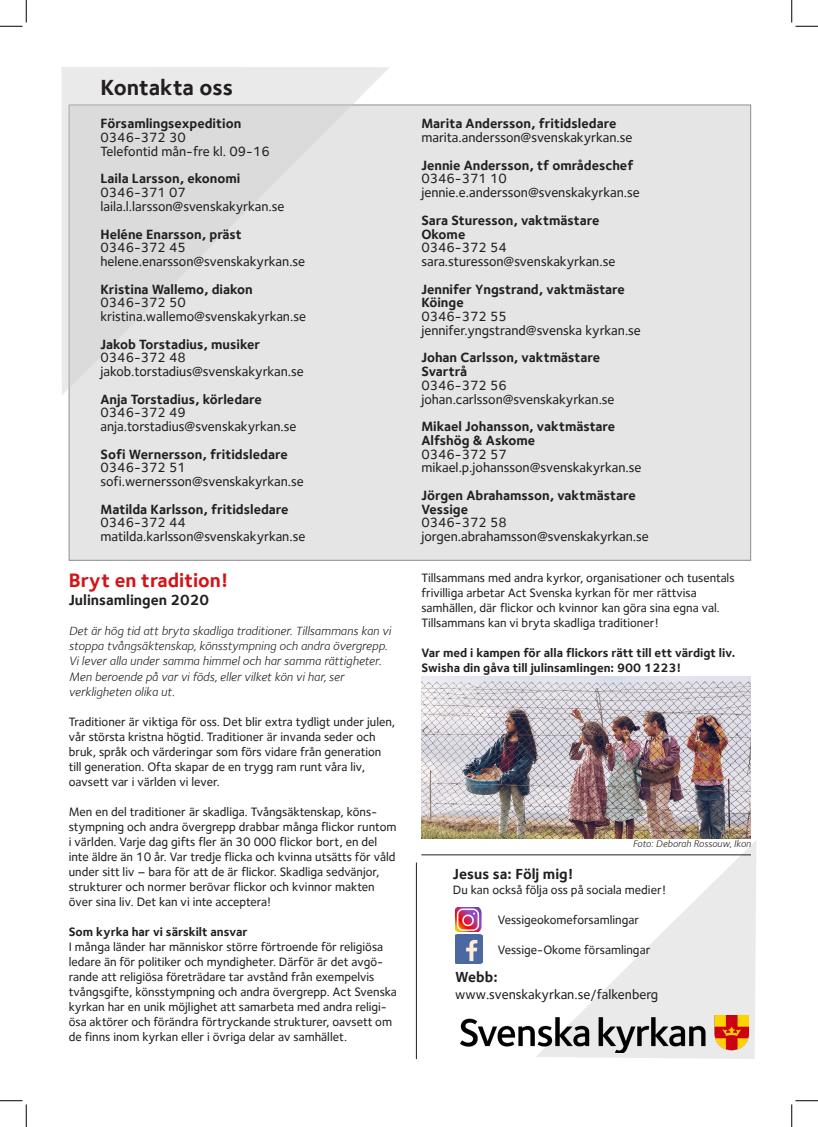
<style>
.page{position:relative;width:818px;height:1127px;background:#fff}
.page>*{position:absolute;margin:0;border:0;box-sizing:border-box;transform-origin:0 0}
.t1{font:700 22.5px "Foundry Sterling";color:#231f20}
.t2{font:700 20px "Foundry Sterling";color:#d51317}
.t3{font:700 15px "Foundry Sterling";color:#231f20}
.t4{font:500 13.75px "Foundry Sterling";color:#231f20}
.t5{font:700 13.75px "Foundry Sterling";color:#231f20}
.t6{font:500 12.5px/15px "Foundry Sterling";color:#231f20}
.t7{font:italic 12.5px/15px "Foundry Sterling";color:#231f20}
.t8{font:700 12.5px/15px "Foundry Sterling";color:#231f20}
.t9{font:italic 10px "Foundry Sterling";color:#231f20}
</style>
<div class="page">
<div style="left:69px;top:105px;width:682px;height:455px;background:#e5e5e5"></div>
<svg style="left:62px;top:67px;width:328px;height:328px"></svg>
<svg style="left:536px;top:841px;width:220px;height:217px"></svg>
<img style="left:461px;top:1014px;width:288px;height:38px">
<img style="left:455px;top:907px;width:27px;height:24px">
<img style="left:455px;top:934px;width:27px;height:29px">
<hr style="left:416px;top:862px;width:1px;height:196px;background:#231f20">
<hr style="left:421px;top:854px;width:330px;height:1px;background:#231f20">
<img style="left:421px;top:676px;width:330px;height:162px">
<svg style="left:0;top:0;width:27px;height:27px"></svg>
<svg style="left:0;top:1100px;width:27px;height:26px"></svg>
<svg style="left:791px;top:0;width:27px;height:27px"></svg>
<svg style="left:791px;top:1100px;width:27px;height:26px"></svg>
<p class="t1" style="left:100px;top:74px;width:134px">Kontakta oss</p>
<p class="t5" style="left:100px;top:116px;width:142px">Församlingsexpedition</p>
<p class="t4" style="left:100px;top:129px;width:87px">0346-372 30</p>
<p class="t4" style="left:100px;top:143px;width:171px">Telefontid mån-fre kl. 09-16</p>
<p class="t5" style="left:100px;top:171px;width:141px">Laila Larsson, ekonomi</p>
<p class="t4" style="left:100px;top:184px;width:87px">0346-371 07</p>
<p class="t4" style="left:100px;top:198px;width:185px">laila.l.larsson@svenskakyrkan.se</p>
<p class="t5" style="left:100px;top:226px;width:143px">Heléne Enarsson, präst</p>
<p class="t4" style="left:100px;top:239px;width:87px">0346-372 45</p>
<p class="t4" style="left:100px;top:253px;width:206px">helene.enarsson@svenskakyrkan.se</p>
<p class="t5" style="left:100px;top:281px;width:154px">Kristina Wallemo, diakon</p>
<p class="t4" style="left:100px;top:294px;width:87px">0346-372 50</p>
<p class="t4" style="left:100px;top:308px;width:207px">kristina.wallemo@svenskakyrkan.se</p>
<p class="t5" style="left:100px;top:336px;width:161px">Jakob Torstadius, musiker</p>
<p class="t4" style="left:100px;top:349px;width:87px">0346-372 48</p>
<p class="t4" style="left:100px;top:363px;width:205px">jakob.torstadius@svenskakyrkan.se</p>
<p class="t5" style="left:100px;top:391px;width:163px">Anja Torstadius, körledare</p>
<p class="t4" style="left:100px;top:404px;width:87px">0346-372 49</p>
<p class="t4" style="left:100px;top:418px;width:197px">anja.torstadius@svenskakyrkan.se</p>
<p class="t5" style="left:100px;top:446px;width:189px">Sofi Wernersson, fritidsledare</p>
<p class="t4" style="left:100px;top:459px;width:87px">0346-372 51</p>
<p class="t4" style="left:100px;top:473px;width:205px">sofi.wernersson@svenskakyrkan.se</p>
<p class="t5" style="left:100px;top:501px;width:190px">Matilda Karlsson, fritidsledare</p>
<p class="t4" style="left:100px;top:514px;width:87px">0346-372 44</p>
<p class="t4" style="left:100px;top:528px;width:206px">matilda.karlsson@svenskakyrkan.se</p>
<p class="t2" style="left:69px;top:568px;width:161px">Bryt en tradition!</p>
<p class="t3" style="left:69px;top:591px;width:142px">Julinsamlingen 2020</p>
<p class="t7" style="left:69px;top:623px;width:324px">Det är hög tid att bryta skadliga traditioner. Tillsammans kan vi stoppa tvångsäktenskap, könsstympning och andra övergrepp.<br>Vi lever alla under samma himmel och har samma rättigheter.<br>Men beroende på var vi föds, eller vilket kön vi har, ser</p>
<p class="t7" style="left:69px;top:683px;width:108px">verkligheten olika ut.</p>
<p class="t6" style="left:69px;top:713px;width:328px">Traditioner är viktiga för oss. Det blir extra tydligt under julen, vår största kristna högtid. Traditioner är invanda seder och bruk, språk och värderingar som förs vidare från generation</p>
<p class="t6" style="left:69px;top:758px;width:298px">till generation. Ofta skapar de en trygg ram runt våra liv,</p>
<p class="t6" style="left:69px;top:773px;width:153px">oavsett var i världen vi lever.</p>
<p class="t6" style="left:69px;top:803px;width:329px">Men en del traditioner är skadliga. Tvångsäktenskap, köns&shy;stympning och andra övergrepp drabbar många flickor runtom i världen. Varje dag gifts fler än 30 000 flickor bort, en del inte äldre än 10 år. Var tredje flicka och kvinna utsätts för våld under sitt liv – bara för att de är flickor. Skadliga sedvänjor, strukturer och normer berövar flickor och kvinnor makten över sina liv. Det kan vi inte acceptera!</p>
<p class="t8" style="left:69px;top:923px;width:180px">Som kyrka har vi särskilt ansvar</p>
<p class="t6" style="left:69px;top:938px;width:316px;text-align:justify">I många länder har människor större förtroende för religiösa ledare än för politiker och myndigheter. Därför är det avgö&shy;rande att religiösa företrädare tar avstånd från exempelvis</p>
<p class="t6" style="left:69px;top:983px;width:330px">tvångsgifte, könsstympning och andra övergrepp. Act Svenska kyrkan har en unik möjlighet att samarbeta med andra religi&shy;ösa aktörer och förändra förtryckande strukturer, oavsett om de finns inom kyrkan eller i övriga delar av samhället.</p>
<p class="t5" style="left:421px;top:116px;width:196px">Marita Andersson, fritidsledare</p>
<p class="t4" style="left:421px;top:129px;width:213px">marita.andersson@svenskakyrkan.se</p>
<p class="t5" style="left:421px;top:157px;width:214px">Jennie Andersson, tf områdeschef</p>
<p class="t4" style="left:421px;top:171px;width:87px">0346-371 10</p>
<p class="t4" style="left:421px;top:184px;width:220px">jennie.e.andersson@svenskakyrkan.se</p>
<p class="t5" style="left:421px;top:212px;width:180px">Sara Sturesson, vaktmästare</p>
<p class="t5" style="left:421px;top:226px;width:45px">Okome</p>
<p class="t4" style="left:421px;top:239px;width:87px">0346-372 54</p>
<p class="t4" style="left:421px;top:253px;width:195px">sara.sturesson@svenskakyrkan.se</p>
<p class="t5" style="left:421px;top:281px;width:205px">Jennifer Yngstrand, vaktmästare</p>
<p class="t5" style="left:421px;top:294px;width:44px">Köinge</p>
<p class="t4" style="left:421px;top:308px;width:87px">0346-372 55</p>
<p class="t4" style="left:421px;top:322px;width:221px">jennifer.yngstrand@svenska kyrkan.se</p>
<p class="t5" style="left:421px;top:349px;width:180px">Johan Carlsson, vaktmästare</p>
<p class="t5" style="left:421px;top:363px;width:47px">Svartrå</p>
<p class="t4" style="left:421px;top:377px;width:87px">0346-372 56</p>
<p class="t4" style="left:421px;top:391px;width:195px">johan.carlsson@svenskakyrkan.se</p>
<p class="t5" style="left:421px;top:418px;width:195px">Mikael Johansson, vaktmästare</p>
<p class="t5" style="left:421px;top:432px;width:115px">Alfshög &amp; Askome</p>
<p class="t4" style="left:421px;top:446px;width:87px">0346-372 57</p>
<p class="t4" style="left:421px;top:459px;width:222px">mikael.p.johansson@svenskakyrkan.se</p>
<p class="t5" style="left:421px;top:487px;width:216px">Jörgen Abrahamsson, vaktmästare</p>
<p class="t5" style="left:421px;top:501px;width:48px">Vessige</p>
<p class="t4" style="left:421px;top:514px;width:87px">0346-372 58</p>
<p class="t4" style="left:421px;top:528px;width:229px">jorgen.abrahamsson@svenskakyrkan.se</p>
<p class="t6" style="left:421px;top:570px;width:315px">Tillsammans med andra kyrkor, organisationer och tusentals</p>
<p class="t6" style="left:421px;top:585px;width:277px">frivilliga arbetar Act Svenska kyrkan för mer rättvisa</p>
<p class="t6" style="left:421px;top:600px;width:300px">samhällen, där flickor och kvinnor kan göra sina egna val.</p>
<p class="t6" style="left:421px;top:615px;width:239px">Tillsammans kan vi bryta skadliga traditioner!</p>
<p class="t8" style="left:421px;top:645px;width:315px">Var med i kampen för alla flickors rätt till ett värdigt liv.<br>Swisha din gåva till julinsamlingen: 900 1223!</p>
<p class="t9" style="left:633px;top:837px;width:120px">Foto: Deborah Rossouw, Ikon</p>
<p class="t3" style="left:453px;top:864px;width:122px">Jesus sa: Följ mig!</p>
<p class="t6" style="left:453px;top:881px;width:215px">Du kan också följa oss på sociala medier!</p>
<p class="t6" style="left:498px;top:911px;width:143px">Vessigeokomeforsamlingar</p>
<p class="t6" style="left:498px;top:941px;width:154px">Vessige-Okome församlingar</p>
<p class="t3" style="left:455px;top:968px;width:44px">Webb:</p>
<p class="t4" style="left:455px;top:985px;width:205px">www.svenskakyrkan.se/falkenberg</p>
</div>
